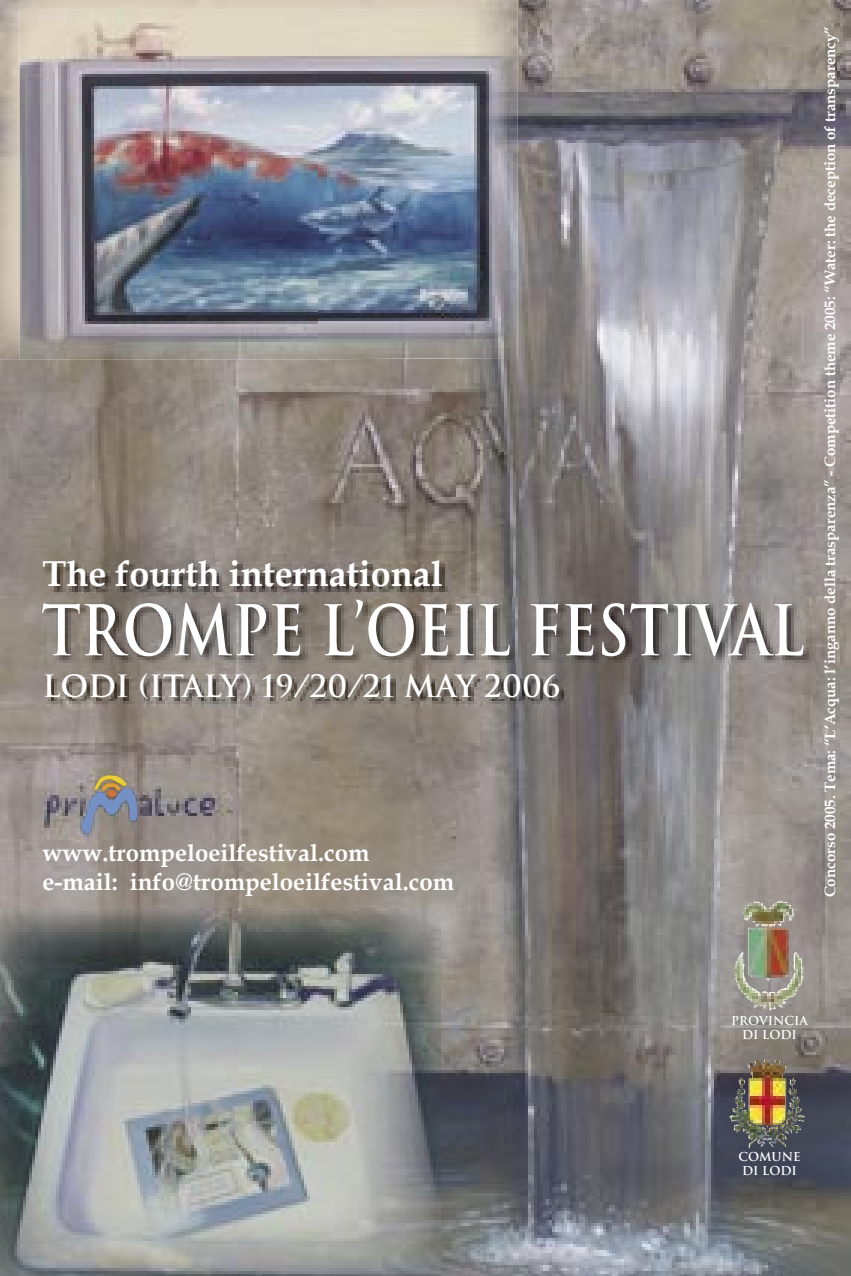
<style>
.page{position:relative;width:851px;height:1276px;background:#fff}
.page>*{position:absolute;margin:0;border:0;box-sizing:border-box;transform-origin:0 0}
.t1{font:700 67.8px "Trajan";color:#fff;scale:.82 1}
.t2{font:700 36px "Book Antiqua";color:#fff}
.t3{font:700 30px "Trajan";color:#fff}
.t4{font:700 24px/28.8px "Book Antiqua";color:#fff}
.t5{font:700 15px "Book Antiqua";color:#fff}
.t6{font:700 12px/14.4px "Trajan";letter-spacing:-.005em;color:#fff;text-align:center}
</style>
<div class="page">
<img style="left:0;top:0;width:850px;height:1276px">
<img style="left:0;top:908px;width:441px;height:368px">
<img style="left:0;top:0;width:518px;height:359px">
<img style="left:20px;top:9px;width:498px;height:350px">
<img style="left:43px;top:562px;width:407px;height:32px">
<img style="left:39px;top:597px;width:774px;height:68px">
<img style="left:47px;top:677px;width:518px;height:29px">
<img style="left:43px;top:769px;width:198px;height:72px">
<img style="left:746px;top:1059px;width:42px;height:68px">
<img style="left:763px;top:902px;width:31px;height:25px">
<svg style="left:82px;top:775px;width:55px;height:59px;background:#8e8d8f"></svg>
<h2 class="t2" style="left:43px;top:553px;width:401px">The fourth international</h2>
<h1 class="t1" style="left:41px;top:588px;width:931px">TROMPE L’OEIL FESTIVAL</h1>
<h3 class="t3" style="left:43px;top:668px;width:520px">LODI (ITALY) 19/20/21 MAY 2006</h3>
<h3 class="t4" style="left:43px;top:838px;width:413px">www.trompeloeilfestival.com<br>e-mail: info@trompeloeilfestival.com</h3>
<p class="t5" style="left:821px;top:897px;width:872px;rotate:-90deg">Concorso 2005. Tema: “L’Acqua: l’inganno della trasparenza” - Competition theme 2005: “Water: the deception of transparency”</p>
<p class="t6" style="left:731px;top:1013px;width:78px">PROVINCIA<br>DI LODI</p>
<p class="t6" style="left:738px;top:1149px;width:64px">COMUNE<br>DI LODI</p>
</div>
